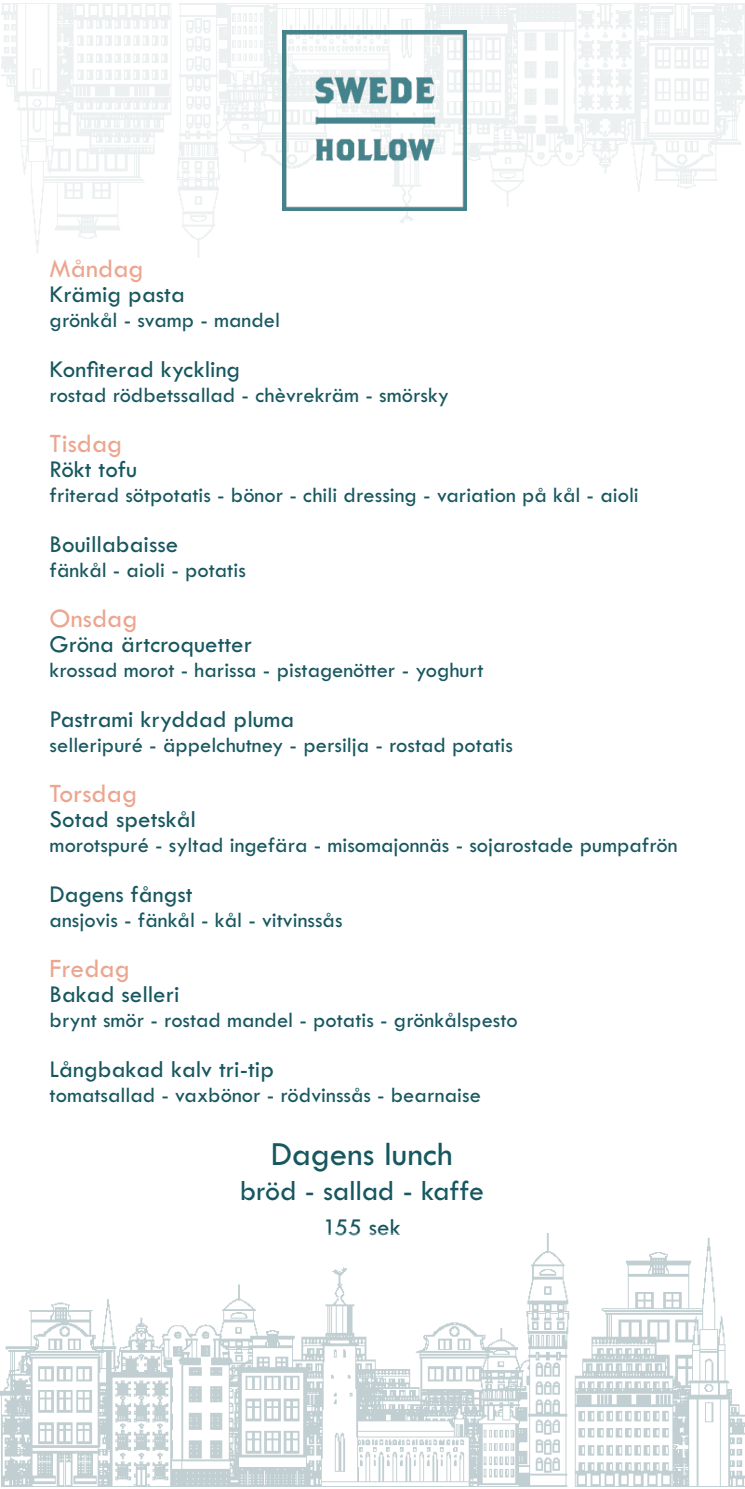
<style>
.page{position:relative;width:745px;height:1489px;background:#fff}
.page>*{position:absolute;margin:0;border:0;box-sizing:border-box;transform-origin:0 0}
.LP_ITEM_INFO{font:35px "Tw Cen MT Std";color:#17575f}
.LP_ITEM_INFO-2{font:30px "Tw Cen MT Std";letter-spacing:-.01em;color:#17575f}
.Menu_Item{font:27.5px "Tw Cen MT Std";color:#eca58f}
.Menu_Description{font:25px "Tw Cen MT Std";color:#17575f}
.Menu_Item-2{font:25px "Tw Cen MT Std";color:#17575f}
.LP_ITEM_INFO-3{font:25px "Tw Cen MT Std";letter-spacing:-.005em;color:#17575f}
.Menu_Description-2{font:22.5px "Tw Cen MT Std";color:#17575f}
</style>
<div class="page">
<img style="left:0;top:1233px;width:744px;height:253px">
<img style="left:2px;top:4px;width:742px;height:253px">
<img style="left:282px;top:30px;width:184px;height:180px">
<p class="Menu_Item" style="left:50px;top:253px;width:95px">Måndag</p>
<p class="Menu_Description" style="left:50px;top:280px;width:137px">Krämig pasta</p>
<p class="Menu_Description-2" style="left:50px;top:308px;width:232px">grönkål - svamp - mandel</p>
<p class="Menu_Item-2" style="left:50px;top:355px;width:192px">Konfiterad kyckling</p>
<p class="Menu_Description-2" style="left:50px;top:383px;width:400px">rostad rödbetssallad - chèvrekräm - smörsky</p>
<p class="Menu_Item" style="left:50px;top:428px;width:74px">Tisdag</p>
<p class="Menu_Description" style="left:50px;top:455px;width:89px">Rökt tofu</p>
<p class="Menu_Description-2" style="left:50px;top:483px;width:590px">friterad sötpotatis - bönor - chili dressing - variation på kål - aioli</p>
<p class="Menu_Item-2" style="left:50px;top:530px;width:130px">Bouillabaisse</p>
<p class="Menu_Description-2" style="left:50px;top:558px;width:197px">fänkål - aioli - potatis</p>
<p class="Menu_Item" style="left:50px;top:603px;width:89px">Onsdag</p>
<p class="Menu_Description" style="left:50px;top:630px;width:204px">Gröna ärtcroquetter</p>
<p class="Menu_Description-2" style="left:50px;top:658px;width:435px">krossad morot - harissa - pistagenötter - yoghurt</p>
<p class="Menu_Description" style="left:50px;top:705px;width:246px">Pastrami kryddad pluma</p>
<p class="Menu_Description-2" style="left:50px;top:733px;width:464px">selleripuré - äppelchutney - persilja - rostad potatis</p>
<p class="Menu_Item" style="left:50px;top:778px;width:89px">Torsdag</p>
<p class="Menu_Description" style="left:50px;top:805px;width:148px">Sotad spetskål</p>
<p class="Menu_Description-2" style="left:50px;top:833px;width:629px">morotspuré - syltad ingefära - misomajonnäs - sojarostade pumpafrön</p>
<p class="Menu_Description" style="left:50px;top:880px;width:144px">Dagens fångst</p>
<p class="Menu_Description-2" style="left:50px;top:908px;width:294px">ansjovis - fänkål - kål - vitvinssås</p>
<p class="Menu_Item" style="left:50px;top:953px;width:82px">Fredag</p>
<p class="Menu_Description" style="left:50px;top:980px;width:131px">Bakad selleri</p>
<p class="Menu_Description-2" style="left:50px;top:1008px;width:469px">brynt smör - rostad mandel - potatis - grönkålspesto</p>
<p class="Menu_Item-2" style="left:50px;top:1055px;width:226px">Långbakad kalv tri-tip</p>
<p class="Menu_Description-2" style="left:50px;top:1083px;width:432px">tomatsallad - vaxbönor - rödvinssås - bearnaise</p>
<p class="LP_ITEM_INFO" style="left:271px;top:1135px;width:183px">Dagens lunch</p>
<p class="LP_ITEM_INFO-2" style="left:239px;top:1174px;width:246px">bröd - sallad - kaffe</p>
<p class="LP_ITEM_INFO-3" style="left:322px;top:1213px;width:79px">155 sek</p>
</div>
